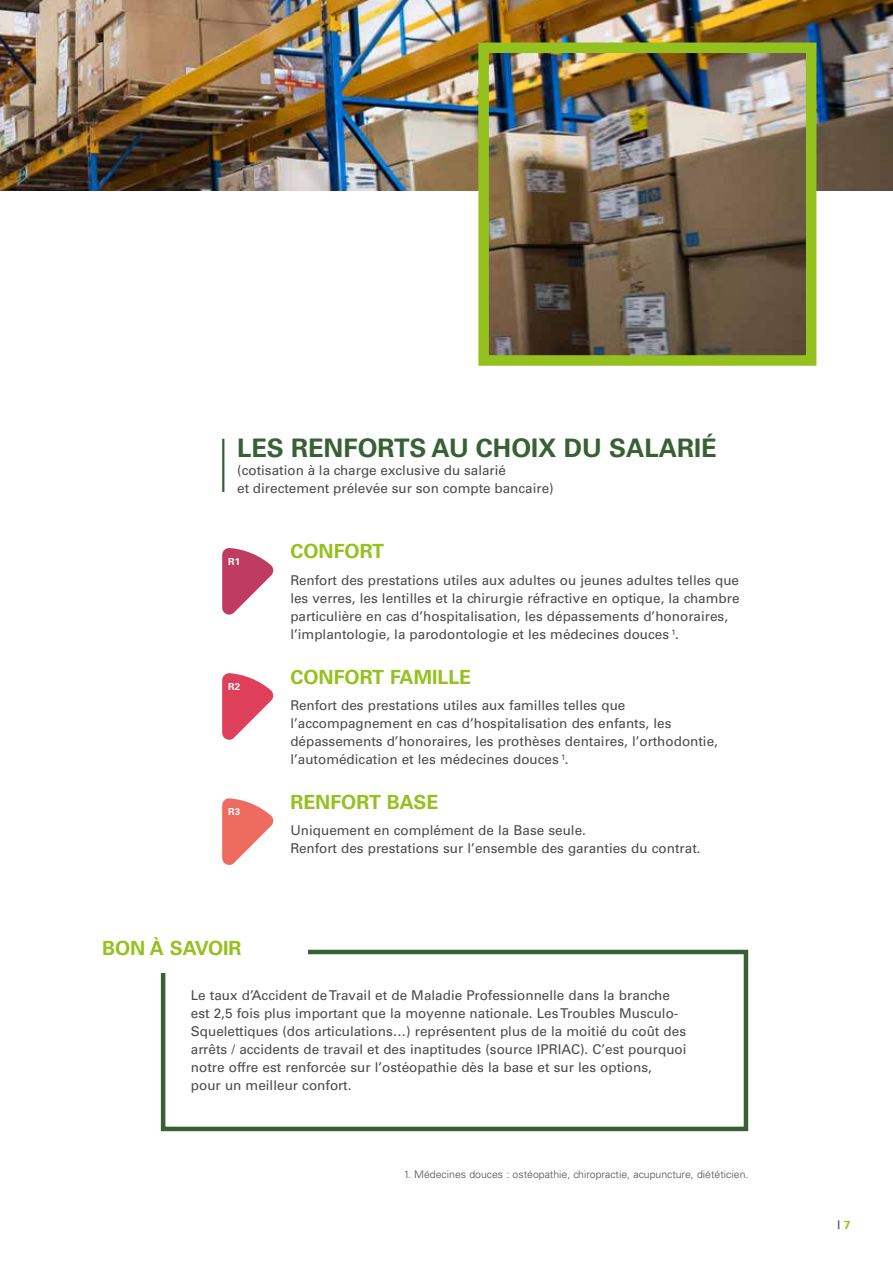
<style>
.page{position:relative;width:893px;height:1263px;background:#fff}
.page>*{position:absolute;margin:0;border:0;box-sizing:border-box;transform-origin:0 0}
.t1{font:700 25.5px "Univers LT Std";color:#376135}
.t2{font:700 19.5px "Univers LT Std";color:#95c11f}
.t3{font:13.5px/18px "Univers LT Std";color:#4a4a49}
.t4{font:12px "Univers LT Std";color:#4a4a49}
.t5{font:300 10.5px "Univers LT Std";color:#4a4a49}
.t6{font:700 9.75px "Univers LT Std";color:#fff}
.s1{font-weight:700;font-size:11.7px;color:#95c11f}
</style>
<div class="page">
<img style="left:0;top:0;width:893px;height:190px">
<img style="left:489px;top:54px;width:316px;height:301px">
<div style="left:478px;top:43px;width:338px;height:323px;border:10px solid #95c11f"></div>
<hr style="left:222px;top:439px;width:2px;height:53px;background:#376135">
<svg style="left:222px;top:548px;width:52px;height:67px"></svg>
<svg style="left:222px;top:673px;width:52px;height:67px"></svg>
<svg style="left:222px;top:798px;width:52px;height:67px"></svg>
<div style="left:161px;top:950px;width:587px;height:181px;border:4px solid #376135"></div>
<div style="left:85px;top:924px;width:223px;height:49px;background:#fff"></div>
<h1 class="t1" style="left:237px;top:433px;width:481px">LES RENFORTS AU CHOIX DU SALARIÉ</h1>
<p class="t3" style="left:237px;top:461px;width:318px">(cotisation à la charge exclusive du salarié<br>et directement prélevée sur son compte bancaire)</p>
<p class="t6" style="left:228px;top:555px;width:14px">R1</p>
<p class="t6" style="left:228px;top:681px;width:14px">R2</p>
<p class="t6" style="left:228px;top:806px;width:14px">R3</p>
<h2 class="t2" style="left:102px;top:937px;width:141px">BON À SAVOIR</h2>
<h2 class="t2" style="left:290px;top:540px;width:95px">CONFORT</h2>
<p class="t3" style="left:290px;top:571px;width:451px">Renfort des prestations utiles aux adultes ou jeunes adultes telles que les verres, les lentilles et la chirurgie réfractive en optique, la chambre particulière en cas d’hospitalisation, les dépassements d’honoraires, l’implantologie, la parodontologie et les médecines douces <sup>1</sup>.</p>
<h2 class="t2" style="left:290px;top:665px;width:182px">CONFORT FAMILLE</h2>
<p class="t3" style="left:290px;top:696px;width:429px">Renfort des prestations utiles aux familles telles que l’accompagnement en cas d’hospitalisation des enfants, les dépassements d’honoraires, les prothèses dentaires, l’orthodontie, l’automédication et les médecines douces <sup>1</sup>.</p>
<h2 class="t2" style="left:290px;top:790px;width:150px">RENFORT BASE</h2>
<p class="t3" style="left:290px;top:822px;width:412px">Uniquement en complément de la Base seule.<br>Renfort des prestations sur l’ensemble des garanties du contrat.</p>
<p class="t3" style="left:191px;top:986px;width:497px">Le taux d’Accident de Travail et de Maladie Professionnelle dans la branche est 2,5 fois plus important que la moyenne nationale. Les Troubles Musculo-Squelettiques (dos articulations…) représentent plus de la moitié du coût des arrêts / accidents de travail et des inaptitudes (source IPRIAC). C’est pourquoi notre offre est renforcée sur l’ostéopathie dès la base et sur les options,<br>pour un meilleur confort.</p>
<p class="t5" style="left:404px;top:1168px;width:346px">1. Médecines douces : ostéopathie, chiropractie, acupuncture, diététicien.</p>
<p class="t4" style="left:837px;top:1217px;width:15px">I <span class="s1">7</span></p>
</div>
